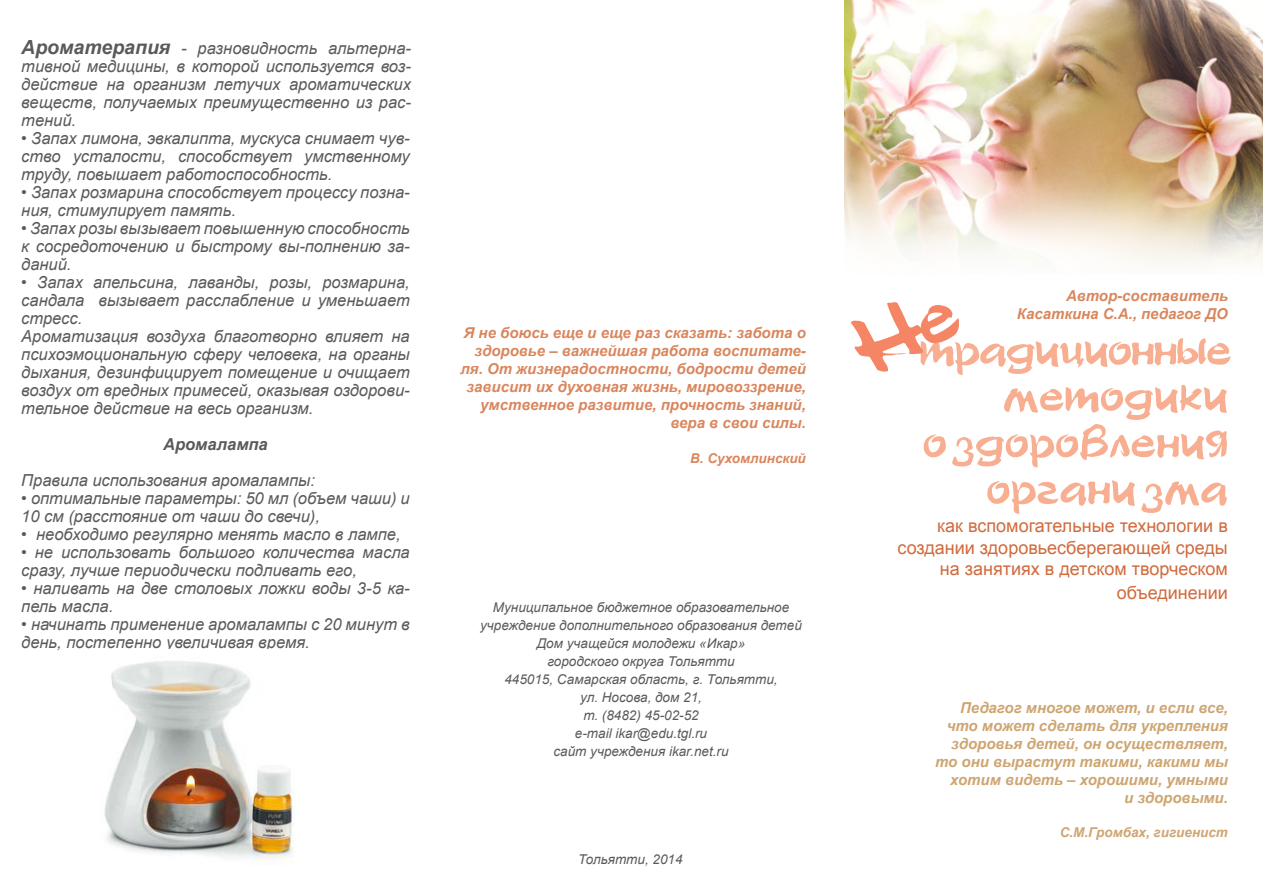
<style>
.page{position:relative;width:1263px;height:893px;background:#fff}
.page>*{position:absolute;margin:0;border:0;box-sizing:border-box;transform-origin:0 0}
.t1{font:700 51px/46.5px "Stylo";color:#f8ae91;text-align:right}
.t2{font:700 51px "Stylo";letter-spacing:-.02em;color:#f8ae91}
.t3{font:18px/21.6px "Arial";color:#d16a3d;text-align:right}
.Paragraph_Style_1{font:italic 16.5px/18px "Arial";color:#5a5a5d;text-align:justify}
.Paragraph_Style_1-2{font:italic 700 16.5px "Arial";color:#5a5a5d}
.t4{font:italic 700 15px/18px "Arial";color:#d9865d;text-align:right}
.t5{font:italic 700 15px/18px "Arial";color:#cea571;text-align:right}
.Paragraph_Style_1-3{font:italic 13.5px "Arial";color:#5a5a5d}
.t6{font:italic 700 13.5px "Arial";color:#cea571}
.t7{font:italic 700 13.5px "Arial";color:#d9865d}
.s1{font-weight:700;font-size:19.5px}
</style>
<div class="page">
<img style="left:104px;top:661px;width:191px;height:200px">
<img style="left:844px;top:0;width:419px;height:266px">
<p class="Paragraph_Style_1" style="left:21px;top:39px;width:391px"><span class="s1">Ароматерапия</span> - разновидность альтерна&shy;тивной медицины, в которой используется воз&shy;действие на организм летучих ароматических веществ, получаемых преимущественно из рас&shy;тений.</p>
<p class="Paragraph_Style_1" style="left:21px;top:129px;width:390px">• Запах лимона, эвкалипта, мускуса снимает чув&shy;ство усталости, способствует умственному труду, повышает работоспособность.</p>
<p class="Paragraph_Style_1" style="left:21px;top:183px;width:390px">• Запах розмарина способствует процессу позна&shy;ния, стимулирует память.</p>
<p class="Paragraph_Style_1" style="left:21px;top:219px;width:390px">• Запах розы вызывает повышенную способность к сосредоточению и быстрому вы-полнению за&shy;даний.</p>
<p class="Paragraph_Style_1" style="left:21px;top:273px;width:390px">• Запах апельсина, лаванды, розы, розмарина, сандала вызывает расслабление и уменьшает стресс.</p>
<p class="Paragraph_Style_1" style="left:21px;top:327px;width:390px">Ароматизация воздуха благотворно влияет на психоэмоциональную сферу человека, на органы дыхания, дезинфицирует помещение и очищает воздух от вредных примесей, оказывая оздорови&shy;тельное действие на весь организм.</p>
<p class="Paragraph_Style_1-2" style="left:163px;top:434px;width:106px">Аромалампа</p>
<p class="Paragraph_Style_1" style="left:21px;top:471px;width:295px">Правила использования аромалампы:</p>
<p class="Paragraph_Style_1" style="left:21px;top:489px;width:390px">• оптимальные параметры: 50 мл (объем чаши) и<br>10 см (расстояние от чаши до свечи),</p>
<p class="Paragraph_Style_1" style="left:21px;top:525px;width:381px">• необходимо регулярно менять масло в лампе,</p>
<p class="Paragraph_Style_1" style="left:21px;top:543px;width:390px">• не использовать большого количества масла сразу, лучше периодически подливать его,</p>
<p class="Paragraph_Style_1" style="left:21px;top:579px;width:390px">• наливать на две столовых ложки воды 3-5 ка&shy;пель масла.</p>
<p class="Paragraph_Style_1" style="left:21px;top:615px;width:390px">• начинать применение аромалампы с 20 минут в день, постепенно увеличивая время.</p>
<p class="t4" style="left:460px;top:325px;width:347px">Я не боюсь еще и еще раз сказать: забота о здоровье – важнейшая работа воспитате&shy;ля. От жизнерадостности, бодрости детей зависит их духовная жизнь, мировоззрение, умственное развитие, прочность знаний, вера в свои силы.</p>
<p class="t7" style="left:690px;top:449px;width:117px">В. Сухомлинский</p>
<p class="Paragraph_Style_1-3" style="left:493px;top:599px;width:298px">Муниципальное бюджетное образовательное</p>
<p class="Paragraph_Style_1-3" style="left:480px;top:617px;width:323px">учреждение дополнительного образования детей</p>
<p class="Paragraph_Style_1-3" style="left:537px;top:635px;width:210px">Дом учащейся молодежи «Икар»</p>
<p class="Paragraph_Style_1-3" style="left:547px;top:653px;width:189px">городского округа Тольятти</p>
<p class="Paragraph_Style_1-3" style="left:504px;top:671px;width:275px">445015, Самарская область, г. Тольятти,</p>
<p class="Paragraph_Style_1-3" style="left:580px;top:689px;width:123px">ул. Носова, дом 21,</p>
<p class="Paragraph_Style_1-3" style="left:583px;top:707px;width:117px">т. (8482) 45-02-52</p>
<p class="Paragraph_Style_1-3" style="left:575px;top:725px;width:134px">e-mail ikar@edu.tgl.ru</p>
<p class="Paragraph_Style_1-3" style="left:553px;top:743px;width:177px">сайт учреждения ikar.net.ru</p>
<p class="Paragraph_Style_1-3" style="left:578px;top:851px;width:106px">Тольятти, 2014</p>
<p class="t4" style="left:1066px;top:287px;width:163px">Автор-составитель</p>
<p class="t4" style="left:1017px;top:305px;width:213px">Касаткина С.А., педагог ДО</p>
<p class="t2" style="left:919px;top:325px;width:314px">традиционные</p>
<p class="t1" style="left:923px;top:373px;width:307px">методики оздоровления организма</p>
<p class="t3" style="left:897px;top:515px;width:332px">как вспомогательные технологии в создании здоровьесберегающей среды на занятиях в детском творческом</p>
<p class="t3" style="left:1117px;top:582px;width:113px">объединении</p>
<p class="t5" style="left:935px;top:699px;width:294px">Педагог многое может, и если все, что может сделать для укрепления здоровья детей, он осуществляет, то они вырастут такими, какими мы хотим видеть – хорошими, умными</p>
<p class="t5" style="left:1124px;top:789px;width:105px">и здоровыми.</p>
<p class="t6" style="left:1060px;top:824px;width:170px">С.М.Громбах, гигиенист</p>
</div>
